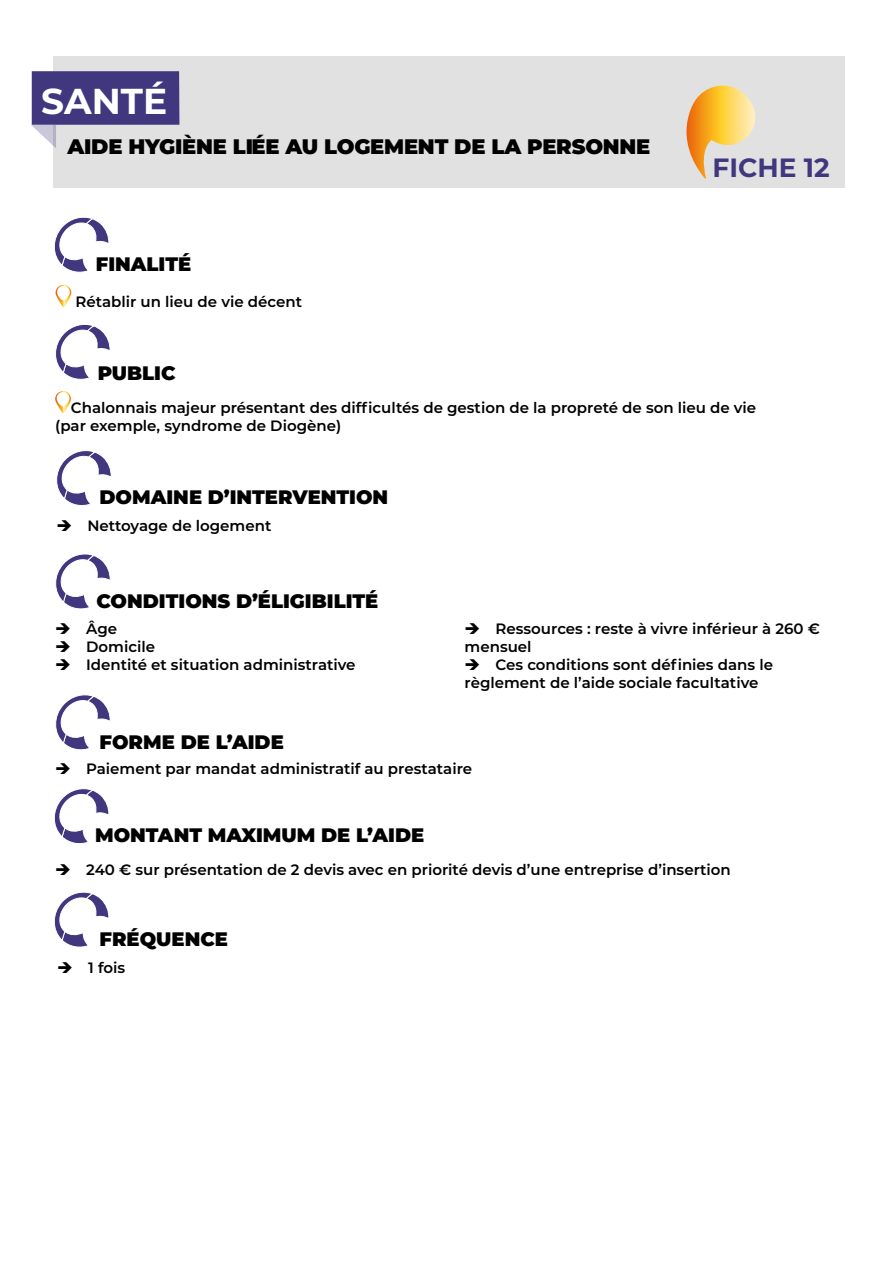
<style>
.page{position:relative;width:893px;height:1263px;background:#fff}
.page>*{position:absolute;margin:0;border:0;box-sizing:border-box;transform-origin:0 0}
.t1{font:700 36px "Montserrat";color:#fff}
.t2{font:700 26.4px "Montserrat";color:#41377e}
.t3{font:900 21px "Montserrat";letter-spacing:-.01em;color:#000}
.t4{font:900 19.5px "Montserrat";color:#000}
.t5{font:600 15px/18px "Montserrat";color:#000}
</style>
<div class="page">
<svg style="left:54px;top:217px;width:55px;height:56px"></svg>
<svg style="left:56px;top:285px;width:15px;height:22px"></svg>
<div style="left:57px;top:286px;width:13px;height:14px;background:#fff;border-radius:6px"></div>
<svg style="left:55px;top:391px;width:16px;height:22px"></svg>
<div style="left:57px;top:392px;width:12px;height:14px;background:#fff;border-radius:6px"></div>
<svg style="left:55px;top:324px;width:55px;height:56px"></svg>
<svg style="left:56px;top:450px;width:56px;height:56px"></svg>
<svg style="left:55px;top:694px;width:56px;height:56px"></svg>
<svg style="left:54px;top:788px;width:55px;height:56px"></svg>
<svg style="left:55px;top:554px;width:56px;height:55px"></svg>
<div style="left:53px;top:56px;width:792px;height:132px;background:#e1e1e1"></div>
<svg style="left:686px;top:86px;width:69px;height:93px"></svg>
<div style="left:32px;top:71px;width:147px;height:54px;background:#41377e"></div>
<svg style="left:31px;top:125px;width:25px;height:23px"></svg>
<svg style="left:54px;top:892px;width:55px;height:55px"></svg>
<h1 class="t1" style="left:41px;top:75px;width:128px">SANTÉ</h1>
<h3 class="t3" style="left:67px;top:130px;width:584px">AIDE HYGIÈNE LIÉE AU LOGEMENT DE LA PERSONNE</h3>
<h3 class="t4" style="left:96px;top:249px;width:97px">FINALITÉ</h3>
<p class="t5" style="left:75px;top:292px;width:228px">Rétablir un lieu de vie décent</p>
<h2 class="t2" style="left:712px;top:149px;width:119px">FICHE 12</h2>
<h3 class="t4" style="left:98px;top:358px;width:79px">PUBLIC</h3>
<p class="t5" style="left:55px;top:398px;width:703px;text-indent:16px">Chalonnais majeur présentant des difficultés de gestion de la propreté de son lieu de vie (par exemple, syndrome de Diogène)</p>
<h3 class="t4" style="left:100px;top:483px;width:290px">DOMAINE D’INTERVENTION</h3>
<p class="t5" style="left:56px;top:516px;width:217px">➔ Nettoyage de logement</p>
<h3 class="t4" style="left:96px;top:586px;width:283px">CONDITIONS D’ÉLIGIBILITÉ</h3>
<p class="t5" style="left:55px;top:619px;width:63px">➔ Âge</p>
<p class="t5" style="left:55px;top:637px;width:101px">➔ Domicile</p>
<p class="t5" style="left:55px;top:655px;width:302px">➔ Identité et situation administrative</p>
<p class="t5" style="left:465px;top:619px;width:357px">➔ Ressources : reste à vivre inférieur à 260 € mensuel</p>
<p class="t5" style="left:465px;top:655px;width:310px">➔ Ces conditions sont définies dans le règlement de l’aide sociale facultative</p>
<h3 class="t4" style="left:100px;top:727px;width:186px">FORME DE L’AIDE</h3>
<p class="t5" style="left:55px;top:759px;width:418px">➔ Paiement par mandat administratif au prestataire</p>
<h3 class="t4" style="left:95px;top:821px;width:331px">MONTANT MAXIMUM DE L’AIDE</h3>
<p class="t5" style="left:55px;top:860px;width:677px">➔ 240 € sur présentation de 2 devis avec en priorité devis d’une entreprise d’insertion</p>
<h3 class="t4" style="left:100px;top:924px;width:130px">FRÉQUENCE</h3>
<p class="t5" style="left:57px;top:958px;width:70px">➔ 1 fois</p>
</div>
